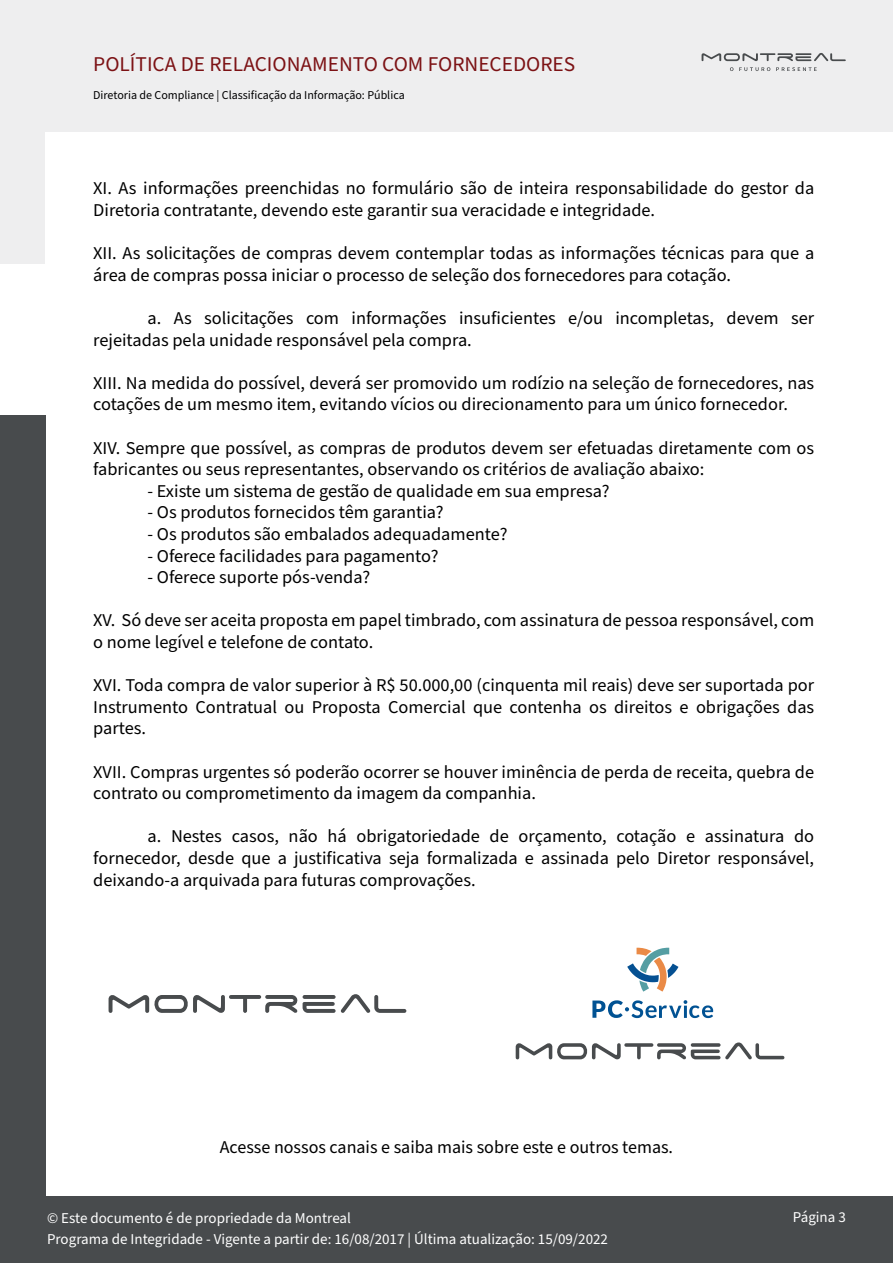
<style>
.page{position:relative;width:893px;height:1263px;background:#fff}
.page>*{position:absolute;margin:0;border:0;box-sizing:border-box;transform-origin:0 0}
.t1{font:21px "Source Sans Pro";color:#7c1215}
.t2{font:18px/21.6px "Source Sans Pro";color:#000001}
.t3{font:15px/21px "Source Sans Pro";color:#fff}
.t4{font:12px "Source Sans Pro";color:#000001}
</style>
<div class="page">
<div style="left:0;top:1197px;width:893px;height:66px;background:#484b4d"></div>
<div style="left:0;top:415px;width:45px;height:848px;background:#484b4d"></div>
<div style="left:0;top:0;width:45px;height:263px;background:#eeeeef"></div>
<div style="left:0;top:0;width:893px;height:131px;background:#eeeeef"></div>
<svg style="left:702px;top:53px;width:144px;height:18px"></svg>
<svg style="left:627px;top:947px;width:51px;height:45px"></svg>
<svg style="left:592px;top:1000px;width:121px;height:18px"></svg>
<svg style="left:516px;top:1042px;width:269px;height:18px"></svg>
<svg style="left:109px;top:994px;width:298px;height:19px"></svg>
<p class="t1" style="left:93px;top:50px;width:484px">POLÍTICA DE RELACIONAMENTO COM FORNECEDORES</p>
<p class="t4" style="left:93px;top:87px;width:313px">Diretoria de Compliance | Classificação da Informação: Pública</p>
<p class="t2" style="left:93px;top:178px;width:723px">XI. As informações preenchidas no formulário são de inteira responsabilidade do gestor da<br>Diretoria contratante, devendo este garantir sua veracidade e integridade.</p>
<p class="t2" style="left:93px;top:243px;width:722px">XII. As solicitações de compras devem contemplar todas as informações técnicas para que a área de compras possa iniciar o processo de seleção dos fornecedores para cotação.</p>
<p class="t2" style="left:93px;top:308px;width:722px;text-indent:54px">a. As solicitações com informações insuficientes e/ou incompletas, devem ser rejeitadas pela unidade responsável pela compra.</p>
<p class="t2" style="left:93px;top:373px;width:723px">XIII. Na medida do possível, deverá ser promovido um rodízio na seleção de fornecedores, nas cotações de um mesmo item, evitando vícios ou direcionamento para um único fornecedor.</p>
<p class="t2" style="left:93px;top:437px;width:722px">XIV. Sempre que possível, as compras de produtos devem ser efetuadas diretamente com os fabricantes ou seus representantes, observando os critérios de avaliação abaixo:</p>
<p class="t2" style="left:148px;top:481px;width:464px">- Existe um sistema de gestão de qualidade em sua empresa?</p>
<p class="t2" style="left:148px;top:502px;width:298px">- Os produtos fornecidos têm garantia?</p>
<p class="t2" style="left:148px;top:524px;width:362px">- Os produtos são embalados adequadamente?</p>
<p class="t2" style="left:148px;top:545px;width:293px">- Oferece facilidades para pagamento?</p>
<p class="t2" style="left:148px;top:567px;width:224px">- Oferece suporte pós-venda?</p>
<p class="t2" style="left:93px;top:610px;width:722px">XV. Só deve ser aceita proposta em papel timbrado, com assinatura de pessoa responsável, com o nome legível e telefone de contato.</p>
<p class="t2" style="left:93px;top:675px;width:723px;text-align:justify">XVI. Toda compra de valor superior à R$ 50.000,00 (cinquenta mil reais) deve ser suportada por Instrumento Contratual ou Proposta Comercial que contenha os direitos e obrigações das partes.</p>
<p class="t2" style="left:93px;top:761px;width:722px">XVII. Compras urgentes só poderão ocorrer se houver iminência de perda de receita, quebra de contrato ou comprometimento da imagem da companhia.</p>
<p class="t2" style="left:93px;top:826px;width:722px;text-align:justify;text-indent:54px">a. Nestes casos, não há obrigatoriedade de orçamento, cotação e assinatura do fornecedor, desde que a justificativa seja formalizada e assinada pelo Diretor responsável, deixando-a arquivada para futuras comprovações.</p>
<p class="t2" style="left:220px;top:1136px;width:455px">Acesse nossos canais e saiba mais sobre este e outros temas.</p>
<p class="t3" style="left:47px;top:1207px;width:562px">© Este documento é de propriedade da Montreal<br>Programa de Integridade - Vigente a partir de: 16/08/2017 | Última atualização: 15/09/2022</p>
<p class="t3" style="left:793px;top:1207px;width:54px">Página 3</p>
</div>
